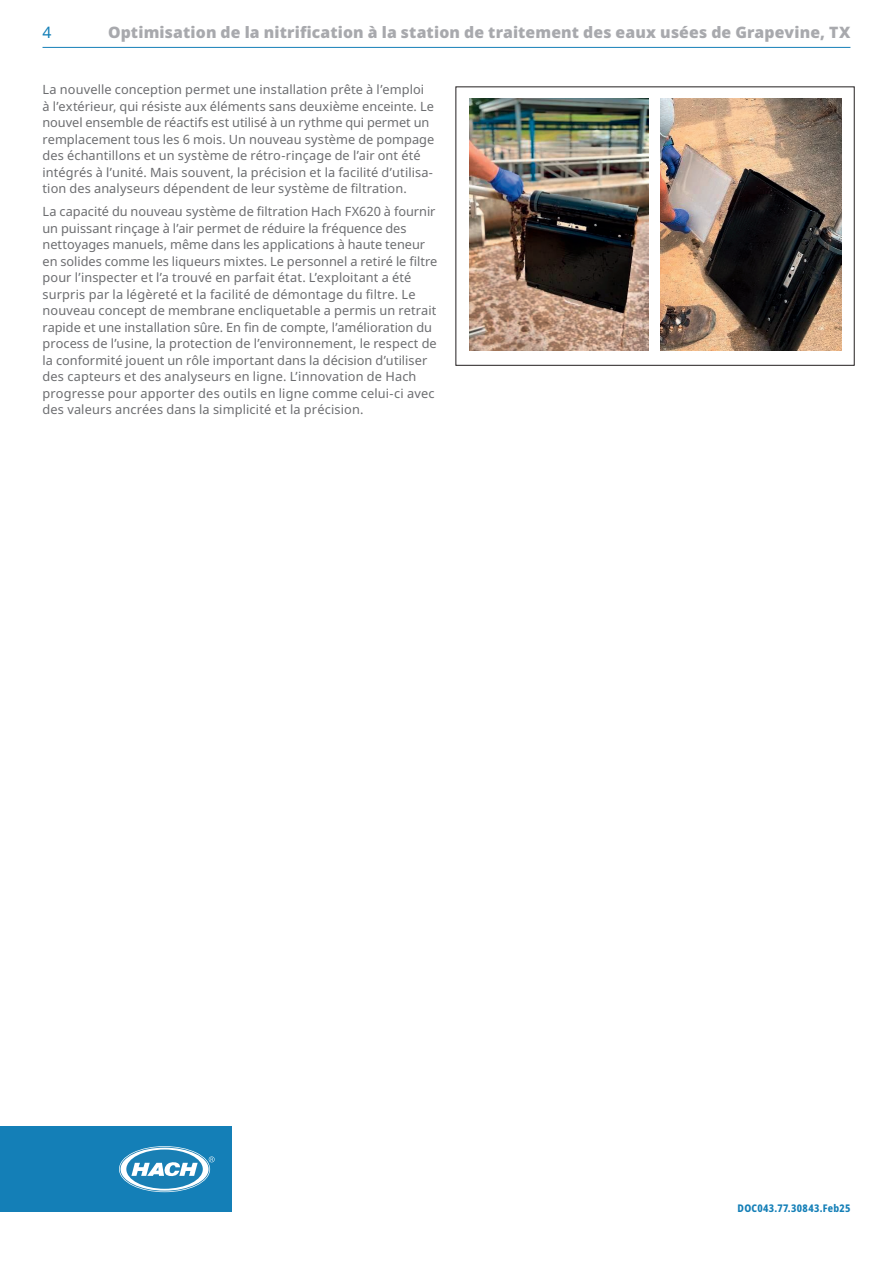
<style>
.page{position:relative;width:893px;height:1263px;background:#fff}
.page>*{position:absolute;margin:0;border:0;box-sizing:border-box;transform-origin:0 0}
.t1{font:900 15.75px "Noto Sans";letter-spacing:.01em;color:#a8a9ad}
.t2{font:15.75px "Noto Sans";color:#147fb7}
.t3{font:12.75px/16.5px "Noto Sans";letter-spacing:.005em;color:#6c6d70}
.t4{font:800 condensed 10.5px "Noto Sans";letter-spacing:.025em;color:#147fb7}
</style>
<div class="page">
<hr style="left:43px;top:47px;width:807px;height:1px;background:#147fb7">
<div style="left:0;top:1126px;width:231px;height:86px;background:#147fb7"></div>
<svg style="left:119px;top:1146px;width:96px;height:46px"></svg>
<img style="left:469px;top:98px;width:180px;height:252px">
<img style="left:660px;top:98px;width:181px;height:252px">
<div style="left:455px;top:86px;width:400px;height:280px;border:1px solid #231f20"></div>
<p class="t2" style="left:43px;top:22px;width:11px">4</p>
<p class="t1" style="left:108px;top:21px;width:744px">Optimisation de la nitrification à la station de traitement des eaux usées de Grapevine, TX</p>
<p class="t3" style="left:43px;top:82px;width:393px">La nouvelle conception permet une installation prête à l’emploi à l’extérieur, qui résiste aux éléments sans deuxième enceinte. Le nouvel ensemble de réactifs est utilisé à un rythme qui permet un remplacement tous les 6 mois. Un nouveau système de pompage des échantillons et un système de rétro-rinçage de l’air ont été intégrés à l’unité. Mais souvent, la précision et la facilité d’utilisa&shy;tion des analyseurs dépendent de leur système de filtration.</p>
<p class="t3" style="left:43px;top:204px;width:396px">La capacité du nouveau système de filtration Hach FX620 à fournir un puissant rinçage à l’air permet de réduire la fréquence des nettoyages manuels, même dans les applications à haute teneur en solides comme les liqueurs mixtes. Le personnel a retiré le filtre pour l’inspecter et l’a trouvé en parfait état. L’exploitant a été surpris par la légèreté et la facilité de démontage du filtre. Le nouveau concept de membrane encliquetable a permis un retrait rapide et une installation sûre. En fin de compte, l’amélioration du process de l’usine, la protection de l’environnement, le respect de la conformité jouent un rôle important dans la décision d’utiliser des capteurs et des analyseurs en ligne. L’innovation de Hach progresse pour apporter des outils en ligne comme celui-ci avec des valeurs ancrées dans la simplicité et la précision.</p>
<p class="t4" style="left:737px;top:1201px;width:114px">DOC043.77.30843.Feb25</p>
</div>
